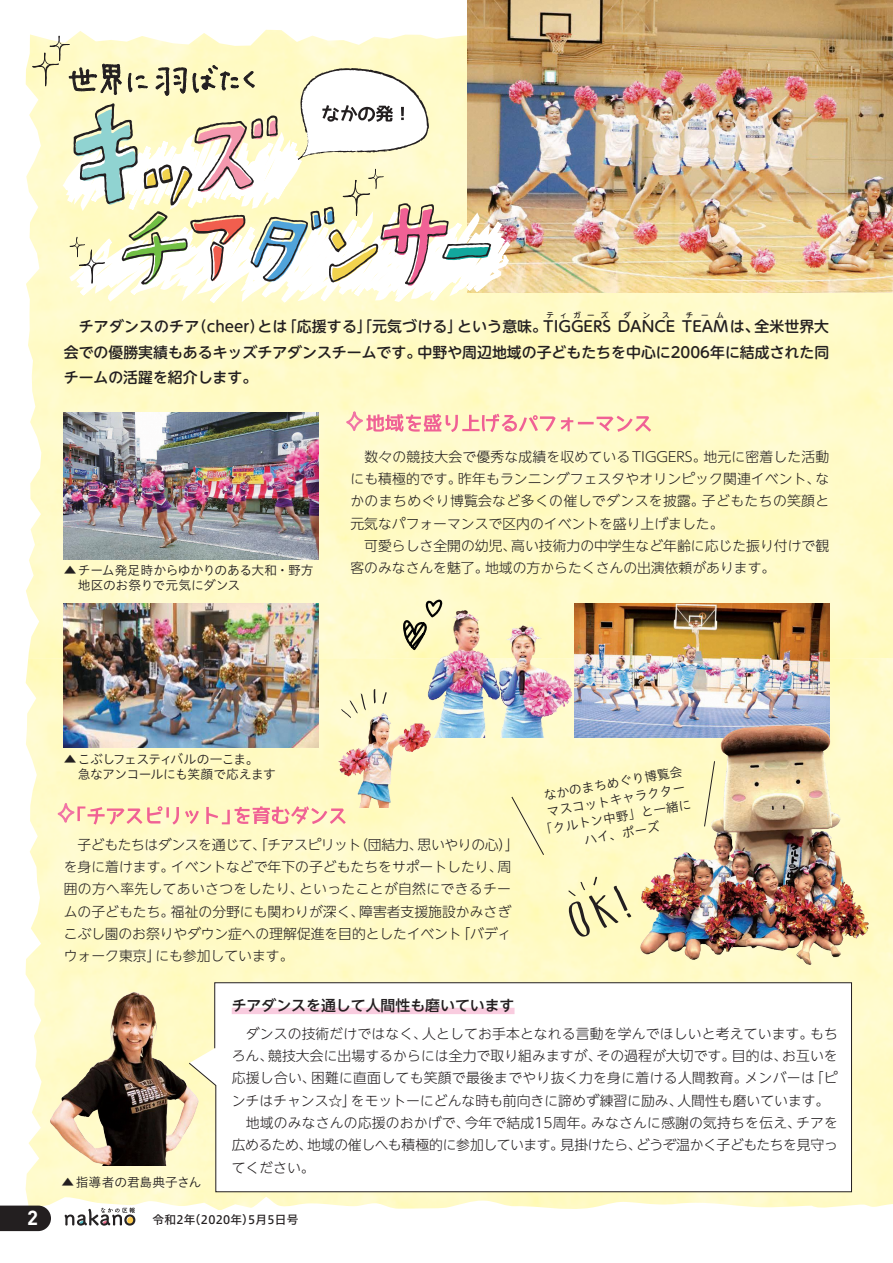
<style>
.page{position:relative;width:893px;height:1263px;background:#fff}
.page>*{position:absolute;margin:0;border:0;box-sizing:border-box;transform-origin:0 0}
.t1{font:700 20.25px "DIN";color:#fff}
._7-2{font:500 14.85px/25.5px "UD Shin M Go Pro";color:#231f20}
._7-2-2{font:500 14.85px "UD Shin Go NT Pr 6 N";color:#231f20}
._7-2-3{font:300 13.8px/22.4px "UD Shin Go NT Pr 6 N";color:#231f20}
.t2{font:12.75px/17px "Hiragino UD Sans Std N W3";letter-spacing:-.03em;color:#231f20;text-align:center}
.t3{font:12.75px "Hiragino UD Sans Std N W3";letter-spacing:-.06em;color:#231f20}
.t4{font:12.75px "Hiragino UD Sans Std N W3";letter-spacing:-.01em;color:#231f20}
.t5{font:11.7px "Hiragino UD Sans F Std W5";letter-spacing:.025em;color:#231f20}
._7-2-4{font:500 7.5px "UD Shin M Go Pro";letter-spacing:.825em;color:#231f20}
.s1{font-family:"UD Shin Go NT Pr 6 N";font-weight:300}
</style>
<div class="page">
<img style="left:26px;top:292px;width:867px;height:918px">
<img style="left:468px;top:0;width:425px;height:292px">
<img style="left:574px;top:604px;width:255px;height:133px">
<img style="left:626px;top:710px;width:263px;height:256px">
<img style="left:335px;top:710px;width:102px;height:98px">
<img style="left:47px;top:988px;width:142px;height:178px">
<img style="left:529px;top:73px;width:178px;height:363px">
<svg style="left:189px;top:982px;width:663px;height:210px"></svg>
<svg style="left:382px;top:691px;width:5px;height:14px"></svg>
<svg style="left:374px;top:688px;width:2px;height:16px"></svg>
<svg style="left:341px;top:693px;width:25px;height:25px"></svg>
<svg style="left:25px;top:13px;width:504px;height:532px"></svg>
<div style="left:232px;top:1008px;width:282px;height:6px;background:#f9ccdf"></div>
<img style="left:510px;top:610px;width:68px;height:127px">
<img style="left:424px;top:600px;width:86px;height:137px">
<img style="left:64px;top:412px;width:255px;height:147px">
<img style="left:64px;top:604px;width:255px;height:143px">
<svg style="left:511px;top:796px;width:33px;height:59px;background:#f7f2bd"></svg>
<svg style="left:704px;top:761px;width:11px;height:66px"></svg>
<svg style="left:344px;top:399px;width:307px;height:40px;background:#fce5c2"></svg>
<svg style="left:56px;top:790px;width:290px;height:41px;background:#fde7be"></svg>
<svg style="left:402px;top:499px;width:42px;height:153px;background:#eeeabb"></svg>
<svg style="left:568px;top:876px;width:63px;height:61px;background:#ded9aa"></svg>
<svg style="left:32px;top:36px;width:459px;height:250px"></svg>
<svg style="left:0;top:1205px;width:51px;height:26px"></svg>
<svg style="left:65px;top:1207px;width:70px;height:18px"></svg>
<p class="_7-2-4" style="left:546px;top:309px;width:63px">ティガーズ</p>
<p class="_7-2-4" style="left:624px;top:309px;width:9px">ダ</p>
<p class="_7-2-4" style="left:643px;top:309px;width:9px">ン</p>
<p class="_7-2-4" style="left:662px;top:309px;width:9px">ス</p>
<p class="_7-2-4" style="left:686px;top:309px;width:40px">チーム</p>
<p class="_7-2" style="left:64px;top:338px;width:767px">会での優勝実績もあるキッズチアダンスチームです。中野や周辺地域の子どもたちを中心に2006年に結成された同チームの活躍を紹介します。</p>
<p class="_7-2" style="left:64px;top:313px;width:767px">　チアダンスのチア（cheer）とは「応援する」「元気づける」という意味。TIGGERS DANCE TEAMは、全米世界大</p>
<p class="t2" style="left:64px;top:561px;width:251px"><span class="s1">▲</span>チーム発足時からゆかりのある大和・野方</p>
<p class="t2" style="left:78px;top:576px;width:164px">地区のお祭りで元気にダンス</p>
<p class="_7-2-3" style="left:350px;top:445px;width:480px">　数々の競技大会で優秀な成績を収めているTIGGERS。地元に密着した活動にも積極的です。昨年もランニングフェスタやオリンピック関連イベント、なかのまちめぐり博覧会など多くの催しでダンスを披露。子どもたちの笑顔と元気なパフォーマンスで区内のイベントを盛り上げました。<br>　可愛らしさ全開の幼児、高い技術力の中学生など年齢に応じた振り付けで観客のみなさんを魅了。地域の方からたくさんの出演依頼があります。</p>
<p class="t3" style="left:64px;top:749px;width:197px"><span class="s1">▲</span>こぶしフェスティバルの一こま。</p>
<p class="t2" style="left:78px;top:765px;width:200px">急なアンコールにも笑顔で応えます</p>
<p class="t2" style="left:533px;top:788px;width:155px;rotate:-10deg">なかのまちめぐり博覧会マスコットキャラクター「クルトン中野」と一緒にハイ、ポーズ</p>
<p class="_7-2-3" style="left:64px;top:833px;width:457px">　子どもたちはダンスを通じて、「チアスピリット（団結力、思いやりの心）」を身に着けます。イベントなどで年下の子どもたちをサポートしたり、周囲の方へ率先してあいさつをしたり、といったことが自然にできるチームの子どもたち。福祉の分野にも関わりが深く、障害者支援施設かみさぎこぶし園のお祭りやダウン症への理解促進を目的としたイベント「バディウォーク東京」にも参加しています。</p>
<p class="t4" style="left:62px;top:1172px;width:141px"><span class="s1">▲</span>指導者の君島典子さん</p>
<p class="_7-2-2" style="left:232px;top:993px;width:284px">チアダンスを通して人間性も磨いています</p>
<p class="_7-2-3" style="left:232px;top:1022px;width:608px;text-align:justify">　ダンスの技術だけではなく、人としてお手本となれる言動を学んでほしいと考えています。もちろん、競技大会に出場するからには全力で取り組みますが、その過程が大切です。目的は、お互いを応援し合い、困難に直面しても笑顔で最後までやり抜く力を身に着ける人間教育。メンバーは「ピンチはチャンス☆」をモットーにどんな時も前向きに諦めず練習に励み、人間性も磨いています。</p>
<p class="_7-2-3" style="left:232px;top:1111px;width:608px;text-align:justify">　地域のみなさんの応援のおかげで、今年で結成15周年。みなさんに感謝の気持ちを伝え、チアを広めるため、地域の催しへも積極的に参加しています。見掛けたら、どうぞ温かく子どもたちを見守ってください。</p>
<h1 class="t1" style="left:27px;top:1205px;width:12px">2</h1>
<p class="t5" style="left:152px;top:1211px;width:148px">令和2年（2020年）5月5日号</p>
</div>
